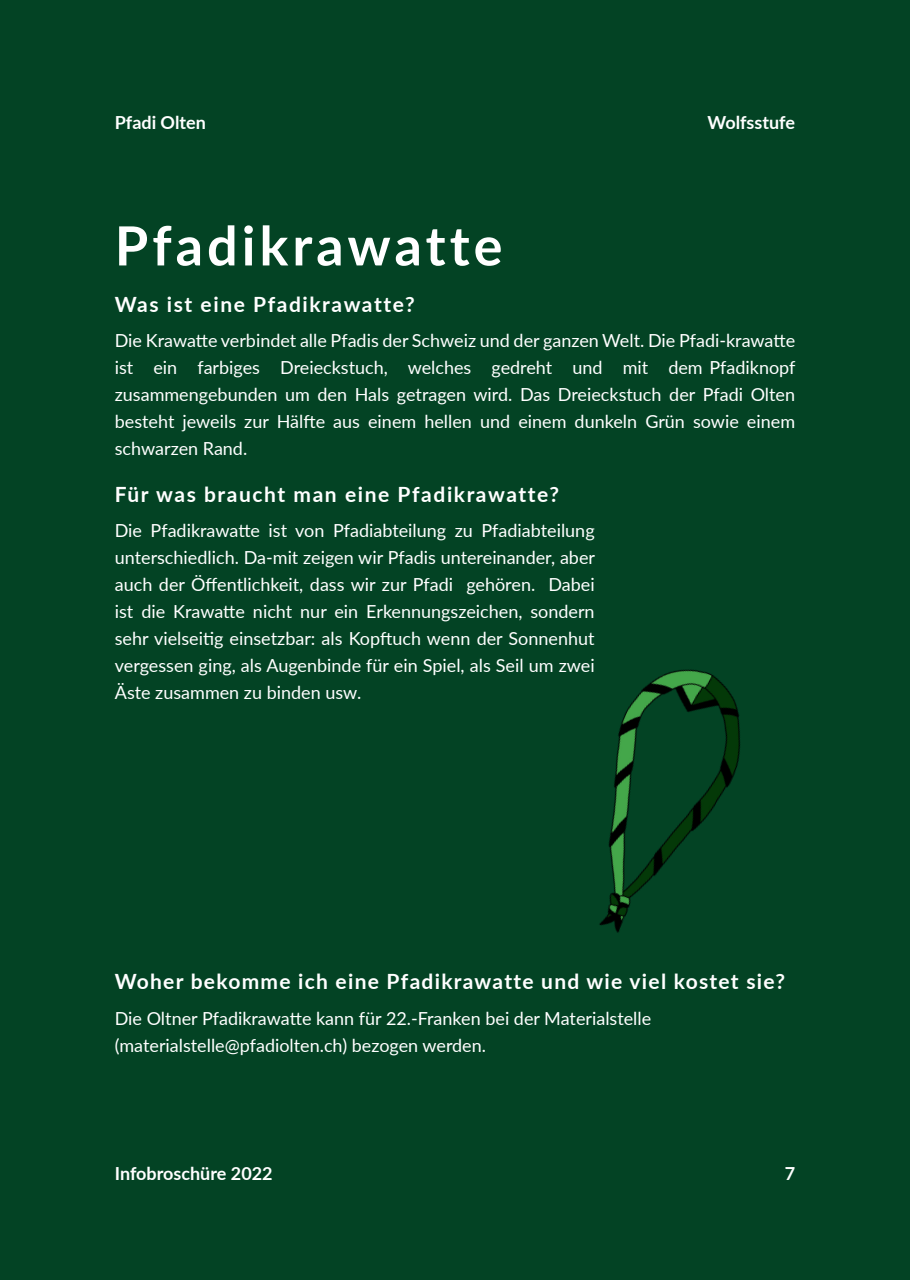
<style>
.page{position:relative;width:910px;height:1280px;background:#034324}
.page>*{position:absolute;margin:0;border:0;box-sizing:border-box;transform-origin:0 0}
.Untertitel{font:700 54px "Lato";letter-spacing:.075em;color:#fff}
.Absatztitel{font:700 21px "Lato";letter-spacing:.07em;color:#fff}
.Fliesstext{font:18px/27px "Lato";color:#fff;text-align:justify}
.t1{font:700 18px "Lato";color:#fff}
</style>
<div class="page">
<img style="left:599px;top:669px;width:141px;height:264px">
<p class="t1" style="left:115px;top:109px;width:93px">Pfadi Olten</p>
<p class="t1" style="left:708px;top:109px;width:89px">Wolfsstufe</p>
<p class="Untertitel" style="left:115px;top:206px;width:389px">Pfadikrawatte</p>
<p class="Absatztitel" style="left:115px;top:289px;width:301px">Was ist eine Pfadikrawatte?</p>
<p class="Fliesstext" style="left:115px;top:327px;width:682px">Die Krawatte verbindet alle Pfadis der Schweiz und der ganzen Welt. Die Pfadi-krawatte ist ein farbiges Dreieckstuch, welches gedreht und mit dem Pfadiknopf zusammengebunden um den Hals getragen wird. Das Dreieckstuch der Pfadi Olten besteht jeweils zur Hälfte aus einem hellen und einem dunkeln Grün sowie einem schwarzen Rand.</p>
<p class="Absatztitel" style="left:115px;top:479px;width:446px">Für was braucht man eine Pfadikrawatte?</p>
<p class="Fliesstext" style="left:115px;top:516px;width:482px">Die Pfadikrawatte ist von Pfadiabteilung zu Pfadiabteilung unterschiedlich. Da-mit zeigen wir Pfadis untereinander, aber auch der Öffentlichkeit, dass wir zur Pfadi gehören. Dabei ist die Krawatte nicht nur ein Erkennungszeichen, sondern sehr vielseitig einsetzbar: als Kopftuch wenn der Sonnenhut vergessen ging, als Augenbinde für ein Spiel, als Seil um zwei Äste zusammen zu binden usw.</p>
<p class="Absatztitel" style="left:115px;top:966px;width:672px">Woher bekomme ich eine Pfadikrawatte und wie viel kostet sie?</p>
<p class="Fliesstext" style="left:115px;top:1004px;width:538px">Die Oltner Pfadikrawatte kann für 22.-Franken bei der Materialstelle (materialstelle@pfadiolten.ch) bezogen werden.</p>
<p class="t1" style="left:115px;top:1160px;width:159px">Infobroschüre 2022</p>
<p class="t1" style="left:785px;top:1160px;width:12px">7</p>
</div>
